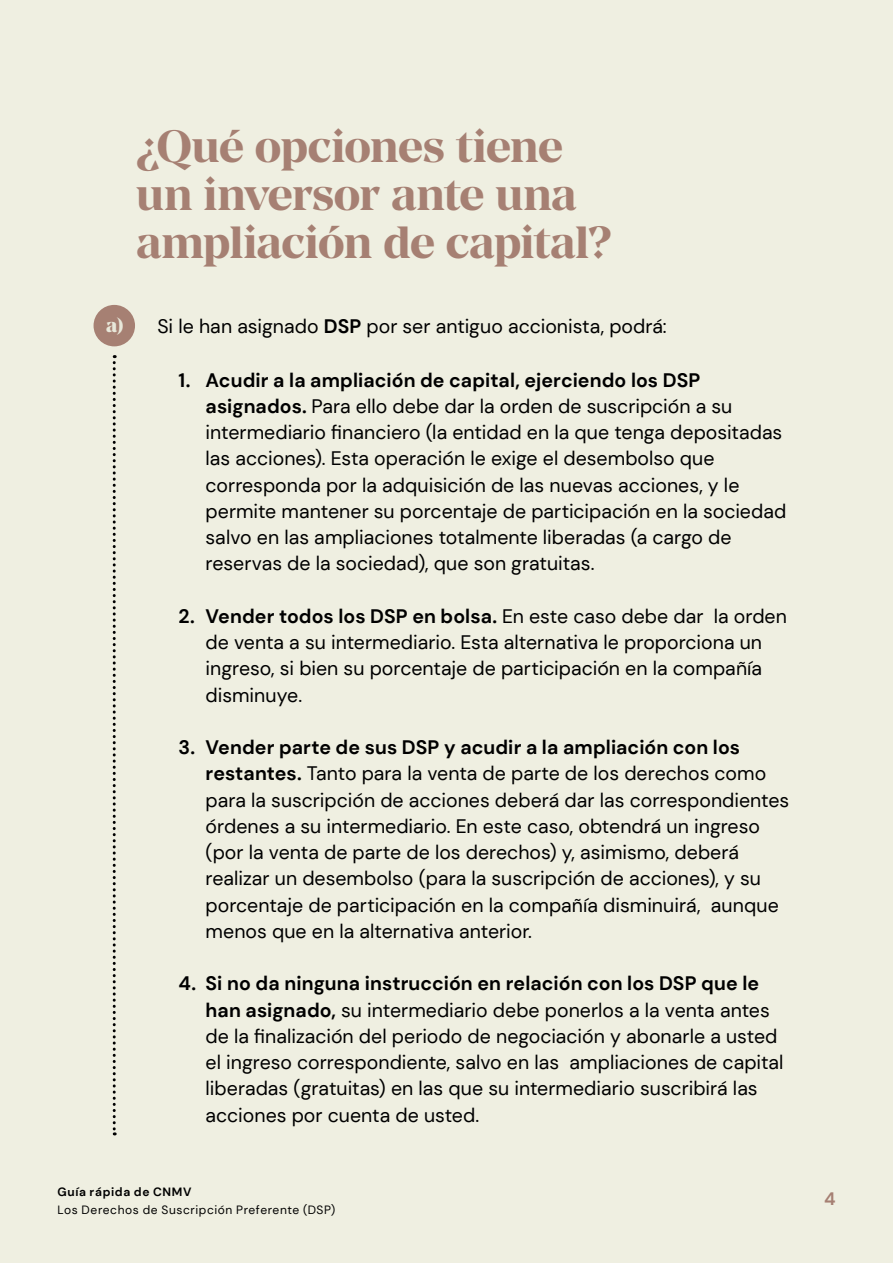
<style>
.page{position:relative;width:893px;height:1263px;background:#efefe1}
.page>*{position:absolute;margin:0;border:0;box-sizing:border-box;transform-origin:0 0}
.t1{font:700 45px/48px "Manier";letter-spacing:-.015em;color:#a68073}
.t2{font:19.5px/26.2px "DM Sans";color:#000}
.t3{font:800 19.5px "Manier";color:#e8e8da}
.t4{font:700 18px "DM Sans";color:#a68073}
.t5{font:12px "DM Sans";letter-spacing:.045em;color:#000}
.t6{font:700 12px "DM Sans";letter-spacing:.055em;color:#000}
.s1{font-weight:700}
</style>
<div class="page">
<svg style="left:113px;top:355px;width:3px;height:780px;background:#98988f"></svg>
<div style="left:94px;top:305px;width:41px;height:41px;background:#a68073;border-radius:50%"></div>
<h1 class="t1" style="left:136px;top:123px;width:476px">¿Qué opciones tiene un inversor ante una ampliación de capital?</h1>
<p class="t3" style="left:106px;top:313px;width:19px">a)</p>
<p class="t2" style="left:157px;top:313px;width:511px">Si le han asignado <span class="s1">DSP</span> por ser antiguo accionista, podrá:</p>
<p class="t2" style="left:206px;top:366px;width:582px;text-indent:-27px"><span class="s1">1. Acudir a la ampliación de capital, ejerciendo los DSP asignados.</span> Para ello debe dar la orden de suscripción a su intermediario financiero (la entidad en la que tenga depositadas las acciones). Esta operación le exige el desembolso que corresponda por la adquisición de las nuevas acciones, y le permite mantener su porcentaje de participación en la sociedad salvo en las ampliaciones totalmente liberadas (a cargo de reservas de la sociedad), que son gratuitas.</p>
<p class="t2" style="left:206px;top:603px;width:583px;text-indent:-27px"><span class="s1">2. Vender todos los DSP en bolsa.</span> En este caso debe dar la orden de venta a su intermediario. Esta alternativa le proporciona un ingreso, si bien su porcentaje de participación en la compañía disminuye.</p>
<p class="t2" style="left:206px;top:734px;width:585px;text-indent:-27px"><span class="s1">3. Vender parte de sus DSP y acudir a la ampliación con los restantes.</span> Tanto para la venta de parte de los derechos como para la suscripción de acciones deberá dar las correspondientes órdenes a su intermediario. En este caso, obtendrá un ingreso (por la venta de parte de los derechos) y, asimismo, deberá realizar un desembolso (para la suscripción de acciones), y su porcentaje de participación en la compañía disminuirá, aunque menos que en la alternativa anterior.</p>
<p class="t2" style="left:206px;top:970px;width:579px;text-indent:-27px"><span class="s1">4. Si no da ninguna instrucción en relación con los DSP que le han asignado,</span> su intermediario debe ponerlos a la venta antes de la finalización del periodo de negociación y abonarle a usted el ingreso correspondiente, salvo en las ampliaciones de capital liberadas (gratuitas) en las que su intermediario suscribirá las acciones por cuenta de usted.</p>
<p class="t6" style="left:57px;top:1184px;width:136px">Guía rápida de CNMV</p>
<p class="t5" style="left:57px;top:1202px;width:279px">Los Derechos de Suscripción Preferente (DSP)</p>
<p class="t4" style="left:824px;top:1188px;width:13px">4</p>
</div>
